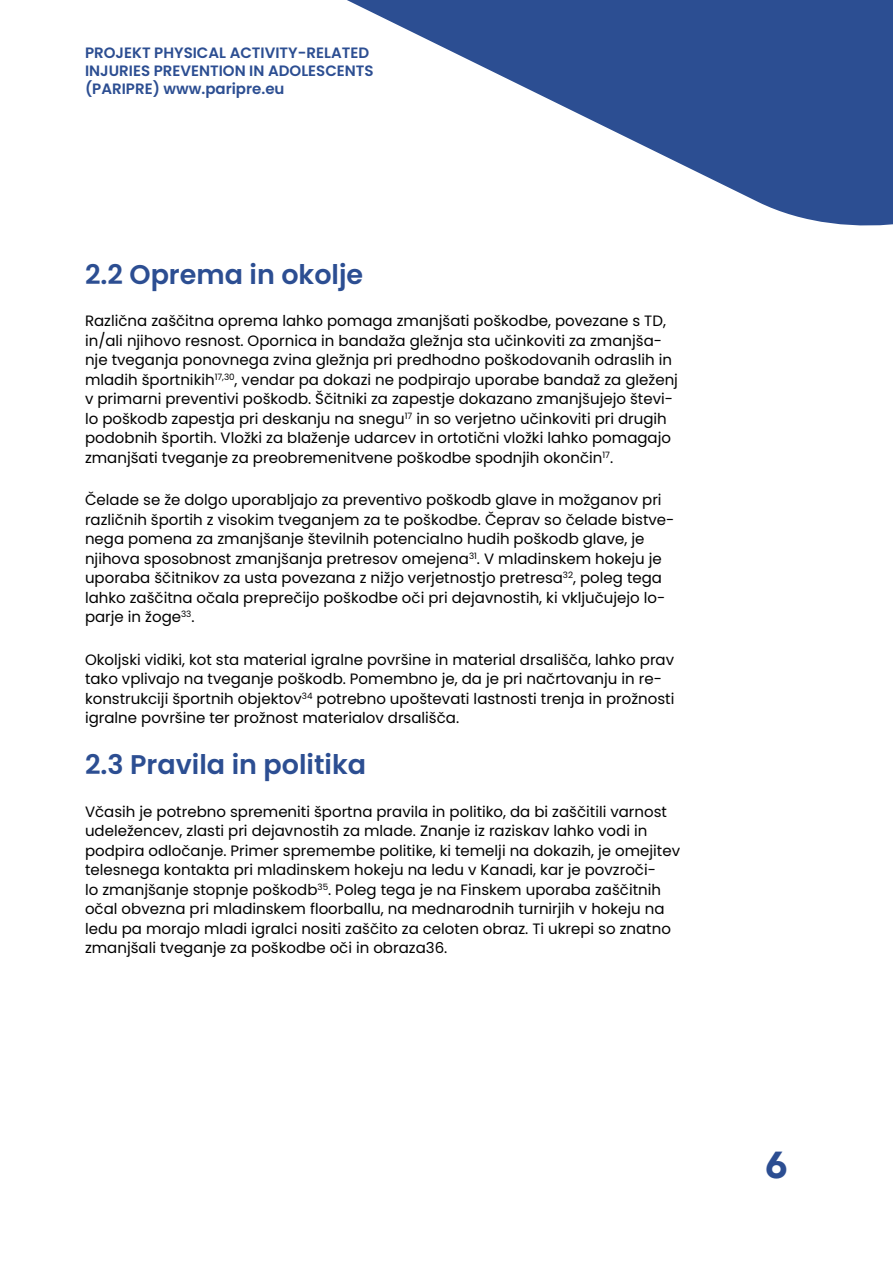
<style>
.page{position:relative;width:893px;height:1263px;background:#fff}
.page>*{position:absolute;margin:0;border:0;box-sizing:border-box;transform-origin:0 0}
.t1{font:900 37.5px "Avenir";color:#2c4e92}
.t2{font:600 27px "Poppins";color:#2c4e92}
.t3{font:15px/19.5px "Poppins";color:#000}
.t4{font:600 15px/18px "Poppins";color:#2c4e92}
</style>
<div class="page">
<svg style="left:347px;top:0;width:546px;height:226px;fill:#2c4e92"></svg>
<p class="t4" style="left:85px;top:44px;width:290px">PROJEKT PHYSICAL ACTIVITY-RELATED<br>INJURIES PREVENTION IN ADOLESCENTS (PARIPRE) www.paripre.eu</p>
<h2 class="t2" style="left:85px;top:258px;width:280px">2.2 Oprema in okolje</h2>
<p class="t3" style="left:85px;top:311px;width:594px">Različna zaščitna oprema lahko pomaga zmanjšati poškodbe, povezane s TD, in/ali njihovo resnost. Opornica in bandaža gležnja sta učinkoviti za zmanjša&shy;nje tveganja ponovnega zvina gležnja pri predhodno poškodovanih odraslih in mladih športnikih<sup>17,30</sup>, vendar pa dokazi ne podpirajo uporabe bandaž za gleženj v primarni preventivi poškodb. Ščitniki za zapestje dokazano zmanjšujejo števi&shy;lo poškodb zapestja pri deskanju na snegu<sup>17</sup> in so verjetno učinkoviti pri drugih podobnih športih. Vložki za blaženje udarcev in ortotični vložki lahko pomagajo zmanjšati tveganje za preobremenitvene poškodbe spodnjih okončin<sup>17</sup>.</p>
<p class="t3" style="left:85px;top:490px;width:591px">Čelade se že dolgo uporabljajo za preventivo poškodb glave in možganov pri različnih športih z visokim tveganjem za te poškodbe. Čeprav so čelade bistve&shy;nega pomena za zmanjšanje številnih potencialno hudih poškodb glave, je njihova sposobnost zmanjšanja pretresov omejena<sup>31</sup>. V mladinskem hokeju je uporaba ščitnikov za usta povezana z nižjo verjetnostjo pretresa<sup>32</sup>, poleg tega lahko zaščitna očala preprečijo poškodbe oči pri dejavnostih, ki vključujejo lo&shy;parje in žoge<sup>33</sup>.</p>
<p class="t3" style="left:85px;top:650px;width:591px">Okoljski vidiki, kot sta material igralne površine in material drsališča, lahko prav tako vplivajo na tveganje poškodb. Pomembno je, da je pri načrtovanju in re&shy;konstrukciji športnih objektov<sup>34</sup> potrebno upoštevati lastnosti trenja in prožnosti igralne površine ter prožnost materialov drsališča.</p>
<h2 class="t2" style="left:85px;top:749px;width:283px">2.3 Pravila in politika</h2>
<p class="t3" style="left:85px;top:802px;width:597px">Včasih je potrebno spremeniti športna pravila in politiko, da bi zaščitili varnost udeležencev, zlasti pri dejavnostih za mlade. Znanje iz raziskav lahko vodi in podpira odločanje. Primer spremembe politike, ki temelji na dokazih, je omejitev telesnega kontakta pri mladinskem hokeju na ledu v Kanadi, kar je povzroči-<br>lo zmanjšanje stopnje poškodb<sup>35</sup>. Poleg tega je na Finskem uporaba zaščitnih očal obvezna pri mladinskem floorballu, na mednarodnih turnirjih v hokeju na ledu pa morajo mladi igralci nositi zaščito za celoten obraz. Ti ukrepi so znatno zmanjšali tveganje za poškodbe oči in obraza36.</p>
<h1 class="t1" style="left:765px;top:1133px;width:24px">6</h1>
</div>
